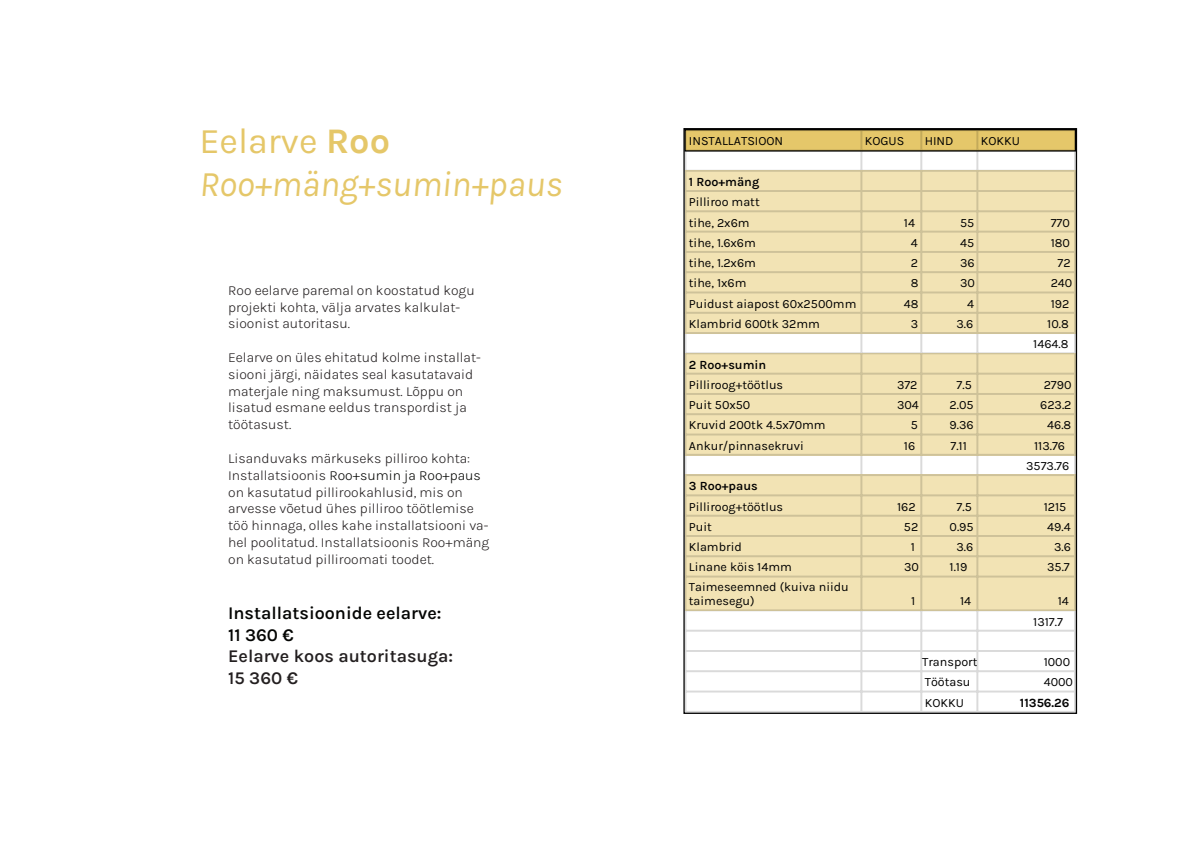
<style>
.page{position:relative;width:1191px;height:842px;background:#fff}
.page>*{position:absolute;margin:0;border:0;box-sizing:border-box;transform-origin:0 0}
.t1{font:italic 36px/43.2px "Karla";color:#e5c769}
.t2{font:600 18px/21.6px "Karla";color:#040503}
.t3{font:600 18px/21.6px "Karla";color:#231f20}
.t4{font:300 14px/16.8px "Karla";color:#231f20}
.t5{font:12.6px/20.3px "Karla";color:#000}
.t6{font:600 12.6px "Karla";color:#000}
.t7{font:700 12.6px "Karla";color:#000}
.s1{font-style:normal}
.s2{font-weight:700;font-style:normal}
.s3{color:#040503}
</style>
<div class="page">
<svg style="left:685px;top:130px;width:390px;height:582px"></svg>
<h1 class="t1" style="left:199px;top:118px;width:364px"><span class="s1">Eelarve</span> <span class="s2">Roo<br></span>Roo+mäng+sumin+paus</h1>
<p class="t5" style="left:689px;top:131px;width:96px">INSTALLATSIOON</p>
<p class="t5" style="left:864px;top:131px;width:41px">KOGUS</p>
<p class="t5" style="left:924px;top:131px;width:30px">HIND</p>
<p class="t5" style="left:980px;top:131px;width:41px">KOKKU</p>
<p class="t6" style="left:689px;top:174px;width:72px">1 Roo+mäng</p>
<p class="t5" style="left:689px;top:191px;width:72px">Pilliroo matt tihe, 2x6m</p>
<p class="t5" style="left:904px;top:212px;width:13px">14</p>
<p class="t5" style="left:960px;top:212px;width:16px">55</p>
<p class="t5" style="left:1050px;top:212px;width:21px">770</p>
<p class="t4" style="left:228px;top:281px;width:248px">Roo eelarve paremal on koostatud kogu projekti kohta, välja arvates kalkulat&shy;sioonist autoritasu.</p>
<p class="t4" style="left:228px;top:349px;width:254px">Eelarve on üles ehitatud kolme installat&shy;siooni järgi, näidates seal kasutatavaid materjale ning maksumust. Lõppu on lisatud esmane eeldus transpordist ja töötasust.</p>
<p class="t4" style="left:228px;top:449px;width:263px">Lisanduvaks märkuseks pilliroo kohta:<br>Installatsioonis <span class="s3">Roo+sumin ja Roo+paus </span>on kasutatud pillirookahlusid, mis on arvesse võetud ühes pilliroo töötlemise töö hinnaga, olles kahe installatsiooni va&shy;hel poolitatud. Installatsioonis Roo+mäng on kasutatud pilliroomati toodet.</p>
<p class="t2" style="left:228px;top:601px;width:215px">Installatsioonide eelarve:<br>11 360 €</p>
<p class="t3" style="left:228px;top:645px;width:226px">Eelarve koos autoritasuga:<br>15 360 €</p>
<p class="t5" style="left:689px;top:232px;width:69px">tihe, 1.6x6m</p>
<p class="t5" style="left:911px;top:232px;width:9px">4</p>
<p class="t5" style="left:960px;top:232px;width:16px">45</p>
<p class="t5" style="left:1050px;top:232px;width:21px">180</p>
<p class="t5" style="left:689px;top:252px;width:69px">tihe, 1.2x6m</p>
<p class="t5" style="left:911px;top:252px;width:9px">2</p>
<p class="t5" style="left:960px;top:252px;width:16px">36</p>
<p class="t5" style="left:1057px;top:252px;width:15px">72</p>
<p class="t5" style="left:689px;top:273px;width:59px">tihe, 1x6m</p>
<p class="t5" style="left:911px;top:273px;width:9px">8</p>
<p class="t5" style="left:960px;top:273px;width:16px">30</p>
<p class="t5" style="left:1050px;top:273px;width:23px">240</p>
<p class="t5" style="left:689px;top:293px;width:169px">Puidust aiapost 60x2500mm</p>
<p class="t5" style="left:904px;top:293px;width:16px">48</p>
<p class="t5" style="left:967px;top:293px;width:9px">4</p>
<p class="t5" style="left:1050px;top:293px;width:20px">192</p>
<p class="t5" style="left:689px;top:313px;width:132px">Klambrid 600tk 32mm</p>
<p class="t5" style="left:911px;top:313px;width:9px">3</p>
<p class="t5" style="left:956px;top:313px;width:18px">3.6</p>
<p class="t5" style="left:1033px;top:313px;width:37px;text-align:right">10.8<br>1464.8</p>
<p class="t6" style="left:689px;top:356px;width:79px">2 Roo+sumin</p>
<p class="t5" style="left:689px;top:374px;width:96px">Pilliroog+töötlus</p>
<p class="t5" style="left:897px;top:374px;width:22px">372</p>
<p class="t5" style="left:956px;top:374px;width:17px">7.5</p>
<p class="t5" style="left:1043px;top:374px;width:29px">2790</p>
<p class="t5" style="left:689px;top:394px;width:63px">Puit 50x50</p>
<p class="t5" style="left:897px;top:394px;width:23px">304</p>
<p class="t5" style="left:949px;top:394px;width:26px">2.05</p>
<p class="t5" style="left:1040px;top:394px;width:33px">623.2</p>
<p class="t5" style="left:689px;top:415px;width:138px">Kruvid 200tk 4.5x70mm</p>
<p class="t5" style="left:911px;top:415px;width:9px">5</p>
<p class="t5" style="left:949px;top:415px;width:26px">9.36</p>
<p class="t5" style="left:1047px;top:415px;width:26px">46.8</p>
<p class="t5" style="left:689px;top:435px;width:116px">Ankur/pinnasekruvi</p>
<p class="t5" style="left:904px;top:435px;width:13px">16</p>
<p class="t5" style="left:950px;top:435px;width:18px">7.11</p>
<p class="t5" style="left:1026px;top:435px;width:45px;text-align:center">113.76<br>3573.76</p>
<p class="t6" style="left:689px;top:478px;width:70px">3 Roo+paus</p>
<p class="t5" style="left:689px;top:496px;width:96px">Pilliroog+töötlus</p>
<p class="t5" style="left:897px;top:496px;width:20px">162</p>
<p class="t5" style="left:956px;top:496px;width:17px">7.5</p>
<p class="t5" style="left:1043px;top:496px;width:24px">1215</p>
<p class="t5" style="left:689px;top:516px;width:25px">Puit</p>
<p class="t5" style="left:904px;top:516px;width:16px">52</p>
<p class="t5" style="left:949px;top:516px;width:26px">0.95</p>
<p class="t5" style="left:1047px;top:516px;width:25px">49.4</p>
<p class="t5" style="left:689px;top:536px;width:54px">Klambrid</p>
<p class="t5" style="left:911px;top:536px;width:6px">1</p>
<p class="t5" style="left:956px;top:536px;width:18px">3.6</p>
<p class="t5" style="left:1054px;top:536px;width:18px">3.6</p>
<p class="t5" style="left:689px;top:557px;width:104px">Linane köis 14mm</p>
<p class="t5" style="left:904px;top:557px;width:16px">30</p>
<p class="t5" style="left:949px;top:557px;width:19px">1.19</p>
<p class="t5" style="left:1047px;top:557px;width:24px">35.7</p>
<p class="t5" style="left:689px;top:579px;width:161px;line-height:14.4px">Taimeseemned (kuiva niidu taimesegu)</p>
<p class="t5" style="left:911px;top:590px;width:6px">1</p>
<p class="t5" style="left:960px;top:590px;width:13px">14</p>
<p class="t5" style="left:1033px;top:590px;width:37px;text-indent:24px">14<br>1317.7</p>
<p class="t5" style="left:922px;top:651px;width:57px">Transport</p>
<p class="t5" style="left:1043px;top:651px;width:28px">1000</p>
<p class="t5" style="left:924px;top:672px;width:47px">Töötasu</p>
<p class="t5" style="left:1043px;top:672px;width:31px">4000</p>
<p class="t5" style="left:924px;top:692px;width:41px">KOKKU</p>
<p class="t7" style="left:1020px;top:694px;width:51px">11356.26</p>
</div>
